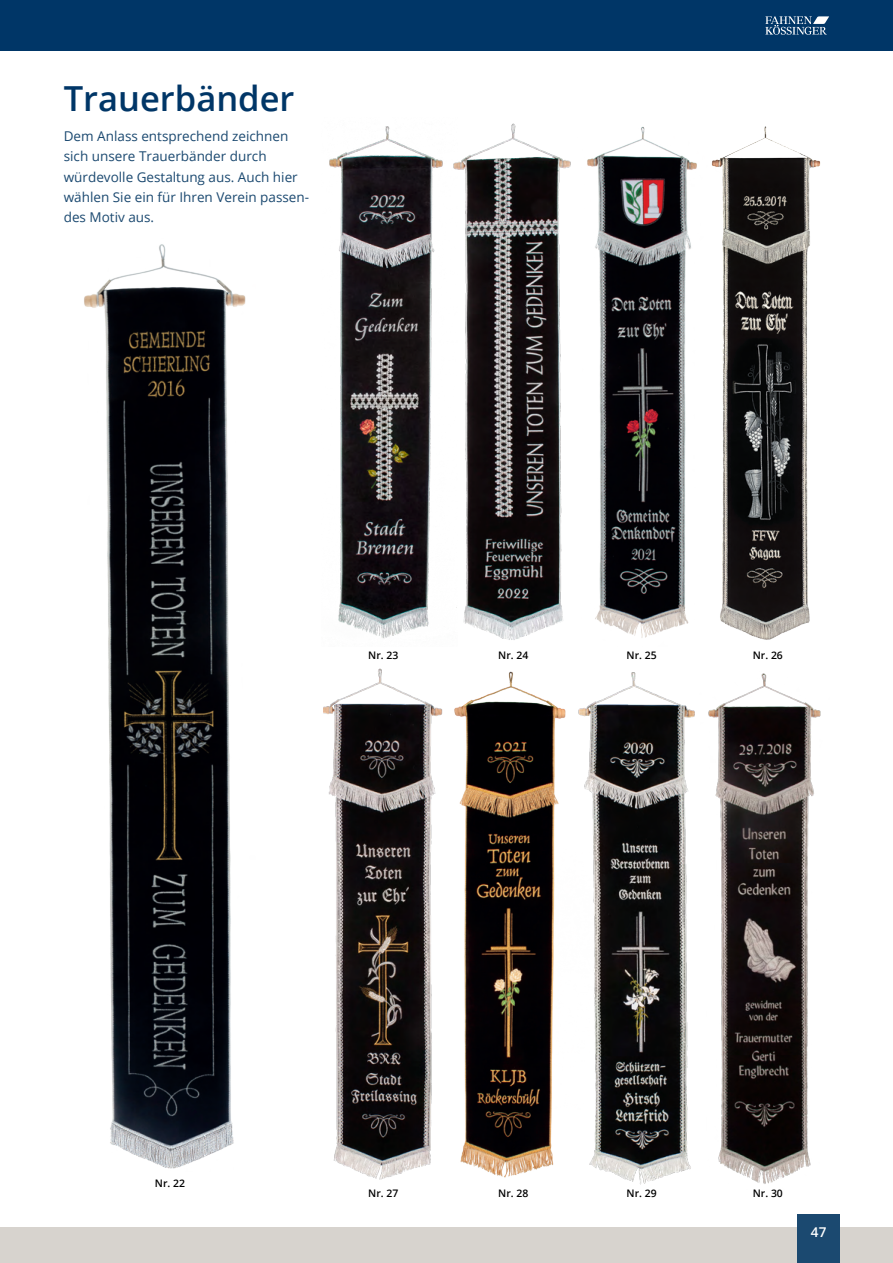
<style>
.page{position:relative;width:893px;height:1263px;background:#fff}
.page>*{position:absolute;margin:0;border:0;box-sizing:border-box;transform-origin:0 0}
.t1{font:600 34.5px "Open Sans";color:#003667}
.t2{font:13.5px/20.2px "Open Sans";color:#1b4970}
.t3{font:600 13.5px "Open Sans";color:#fff}
.t4{font:600 10.35px "Open Sans";color:#000}
</style>
<div class="page">
<div style="left:0;top:0;width:893px;height:51px;background:#003667"></div>
<svg style="left:765px;top:16px;width:64px;height:19px"></svg>
<div style="left:0;top:1227px;width:893px;height:36px;background:#d7d3ce"></div>
<img style="left:599px;top:672px;width:92px;height:513px">
<img style="left:714px;top:126px;width:107px;height:514px">
<img style="left:691px;top:673px;width:130px;height:511px">
<img style="left:591px;top:126px;width:123px;height:512px">
<img style="left:329px;top:126px;width:114px;height:513px">
<img style="left:453px;top:123px;width:138px;height:517px">
<svg style="left:508px;top:671px;width:5px;height:10px"></svg>
<img style="left:323px;top:668px;width:105px;height:512px">
<img style="left:84px;top:244px;width:162px;height:925px">
<img style="left:428px;top:681px;width:171px;height:497px">
<div style="left:797px;top:1214px;width:43px;height:49px;background:#1b4970"></div>
<h1 class="t1" style="left:64px;top:75px;width:232px">Trauerbänder</h1>
<p class="t2" style="left:64px;top:126px;width:247px">Dem Anlass entsprechend zeichnen sich unsere Trauerbänder durch würdevolle Gestaltung aus. Auch hier wählen Sie ein für Ihren Verein passen&shy;des Motiv aus.</p>
<p class="t4" style="left:368px;top:648px;width:32px">Nr. 23</p>
<p class="t4" style="left:498px;top:648px;width:32px">Nr. 24</p>
<p class="t4" style="left:627px;top:648px;width:32px">Nr. 25</p>
<p class="t4" style="left:753px;top:648px;width:32px">Nr. 26</p>
<p class="t4" style="left:155px;top:1176px;width:32px">Nr. 22</p>
<p class="t4" style="left:368px;top:1186px;width:32px">Nr. 27</p>
<p class="t4" style="left:498px;top:1186px;width:32px">Nr. 28</p>
<p class="t4" style="left:627px;top:1186px;width:32px">Nr. 29</p>
<p class="t4" style="left:753px;top:1186px;width:32px">Nr. 30</p>
<p class="t3" style="left:811px;top:1223px;width:17px">47</p>
</div>
